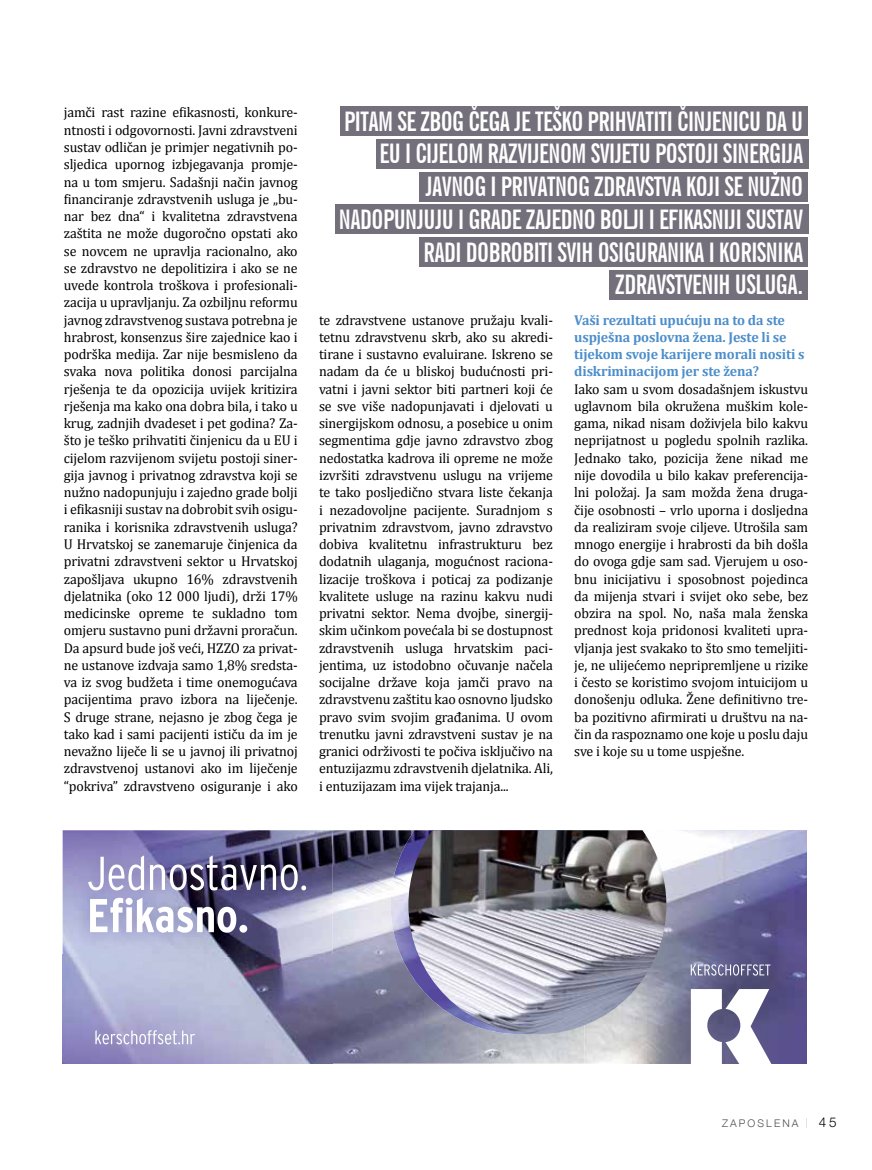
<style>
.page{position:relative;width:872px;height:1170px;background:#fff}
.page>*{position:absolute;margin:0;border:0;box-sizing:border-box;transform-origin:0 0}
.t1{font:700 extra-condensed 27px/32.7px "News Gothic BT";letter-spacing:-.02em;color:#fff;text-align:right}
.t2{font:14.25px/17.2px "Cambria";letter-spacing:-.01em;color:#000;text-align:justify}
.t3{font:700 14.25px/17.2px "Cambria";letter-spacing:-.01em;color:#4b8dcb}
.t4{font:300 10.5px "Helvetica Neue";letter-spacing:.2em;color:#4f4f51}
.s1{font-weight:200}
.s2{font-family:"Helvetica Neue LT Pro";font-size:13.5px;color:#000}
</style>
<div class="page">
<div style="left:340px;top:106px;width:468px;height:30px;background:#73707b"></div>
<div style="left:335px;top:204px;width:473px;height:30px;background:#73707b"></div>
<div style="left:376px;top:139px;width:432px;height:29px;background:#73707b"></div>
<div style="left:419px;top:237px;width:389px;height:30px;background:#73707b"></div>
<div style="left:419px;top:172px;width:389px;height:29px;background:#73707b"></div>
<div style="left:609px;top:270px;width:199px;height:29px;background:#73707b"></div>
<img style="left:584px;top:830px;width:222px;height:233px">
<img style="left:333px;top:830px;width:58px;height:38px">
<img style="left:333px;top:868px;width:91px;height:195px">
<img style="left:477px;top:1034px;width:54px;height:29px">
<img style="left:63px;top:830px;width:270px;height:233px">
<img style="left:63px;top:954px;width:270px;height:2px">
<img style="left:391px;top:830px;width:17px;height:204px">
<img style="left:408px;top:830px;width:258px;height:204px">
<svg style="left:95px;top:1030px;width:100px;height:14px"></svg>
<img style="left:74px;top:841px;width:246px;height:106px">
<svg style="left:90px;top:897px;width:157px;height:35px"></svg>
<svg style="left:88px;top:855px;width:218px;height:35px"></svg>
<svg style="left:691px;top:988px;width:80px;height:75px"></svg>
<svg style="left:690px;top:964px;width:80px;height:11px"></svg>
<p class="t2" style="left:64px;top:104px;width:235px">jamči rast razine efikasnosti, konkure&shy;ntnosti i odgovornosti. Javni zdravstveni sustav odličan je primjer negativnih po&shy;sljedica upornog izbjegavanja promje&shy;na u tom smjeru. Sadašnji način javnog financiranje zdravstvenih usluga je „bu&shy;nar bez dna“ i kvalitetna zdravstvena zaštita ne može dugoročno opstati ako se novcem ne upravlja racionalno, ako se zdravstvo ne depolitizira i ako se ne uvede kontrola troškova i profesionali&shy;zacija u upravljanju. Za ozbiljnu reformu javnog zdravstvenog sustava potrebna je hrabrost, konsenzus šire zajednice kao i podrška medija. Zar nije besmisleno da svaka nova politika donosi parcijalna rješenja te da opozicija uvijek kritizira rješenja ma kako ona dobra bila, i tako u krug, zadnjih dvadeset i pet godina? Za&shy;što je teško prihvatiti činjenicu da u EU i cijelom razvijenom svijetu postoji siner&shy;gija javnog i privatnog zdravstva koji se nužno nadopunjuju i zajedno grade bolji i efikasniji sustav na dobrobit svih osigu&shy;ranika i korisnika zdravstvenih usluga?<br>U Hrvatskoj se zanemaruje činjenica da privatni zdravstveni sektor u Hrvatskoj zapošljava ukupno 16% zdravstvenih djelatnika (oko 12 000 ljudi), drži 17% medicinske opreme te sukladno tom omjeru sustavno puni državni proračun.<br>Da apsurd bude još veći, HZZO za privat&shy;ne ustanove izdvaja samo 1,8% sredsta&shy;va iz svog budžeta i time onemogućava pacijentima pravo izbora na liječenje.<br>S druge strane, nejasno je zbog čega je tako kad i sami pacijenti ističu da im je nevažno liječe li se u javnoj ili privatnoj zdravstvenoj ustanovi ako im liječenje “pokriva” zdravstveno osiguranje i ako</p>
<p class="t1" style="left:339px;top:105px;width:466px">PITAM SE ZBOG ČEGA JE TEŠKO PRIHVATITI ČINJENICU DA U EU I CIJELOM RAZVIJENOM SVIJETU POSTOJI SINERGIJA JAVNOG I PRIVATNOG ZDRAVSTVA KOJI SE NUŽNO NADOPUNJUJU I GRADE ZAJEDNO BOLJI I EFIKASNIJI SUSTAV RADI DOBROBITI SVIH OSIGURANIKA I KORISNIKA ZDRAVSTVENIH USLUGA.</p>
<p class="t3" style="left:574px;top:311px;width:232px">Vaši rezultati upućuju na to da ste uspješna poslovna žena. Jeste li se tijekom svoje karijere morali nositi s diskriminacijom jer ste žena?</p>
<p class="t2" style="left:574px;top:380px;width:235px">Iako sam u svom dosadašnjem iskustvu uglavnom bila okružena muškim kole&shy;gama, nikad nisam doživjela bilo kakvu neprijatnost u pogledu spolnih razlika.<br>Jednako tako, pozicija žene nikad me nije dovodila u bilo kakav preferencija&shy;lni položaj. Ja sam možda žena druga&shy;čije osobnosti – vrlo uporna i dosljedna da realiziram svoje ciljeve. Utrošila sam mnogo energije i hrabrosti da bih došla do ovoga gdje sam sad. Vjerujem u oso&shy;bnu inicijativu i sposobnost pojedinca da mijenja stvari i svijet oko sebe, bez obzira na spol. No, naša mala ženska prednost koja pridonosi kvaliteti upra&shy;vljanja jest svakako to što smo temeljiti&shy;je, ne ulijećemo nepripremljene u rizike i često se koristimo svojom intuicijom u donošenju odluka. Žene definitivno tre&shy;ba pozitivno afirmirati u društvu na na&shy;čin da raspoznamo one koje u poslu daju sve i koje su u tome uspješne.</p>
<p class="t2" style="left:319px;top:311px;width:235px">te zdravstvene ustanove pružaju kvali&shy;tetnu zdravstvenu skrb, ako su akredi&shy;tirane i sustavno evaluirane. Iskreno se nadam da će u bliskoj budućnosti pri&shy;vatni i javni sektor biti partneri koji će se sve više nadopunjavati i djelovati u sinergijskom odnosu, a posebice u onim segmentima gdje javno zdravstvo zbog nedostatka kadrova ili opreme ne može izvršiti zdravstvenu uslugu na vrijeme te tako posljedično stvara liste čekanja i nezadovoljne pacijente. Suradnjom s privatnim zdravstvom, javno zdravstvo dobiva kvalitetnu infrastrukturu bez dodatnih ulaganja, mogućnost raciona&shy;lizacije troškova i poticaj za podizanje kvalitete usluge na razinu kakvu nudi privatni sektor. Nema dvojbe, sinergij&shy;skim učinkom povećala bi se dostupnost zdravstvenih usluga hrvatskim paci&shy;jentima, uz istodobno očuvanje načela socijalne države koja jamči pravo na zdravstvenu zaštitu kao osnovno ljudsko pravo svim svojim građanima. U ovom trenutku javni zdravstveni sustav je na granici održivosti te počiva isključivo na entuzijazmu zdravstvenih djelatnika. Ali, i entuzijazam ima vijek trajanja...</p>
<p class="t4" style="left:722px;top:1115px;width:116px">ZAPOSLENA <span class="s1">|</span> <span class="s2">45</span></p>
</div>
